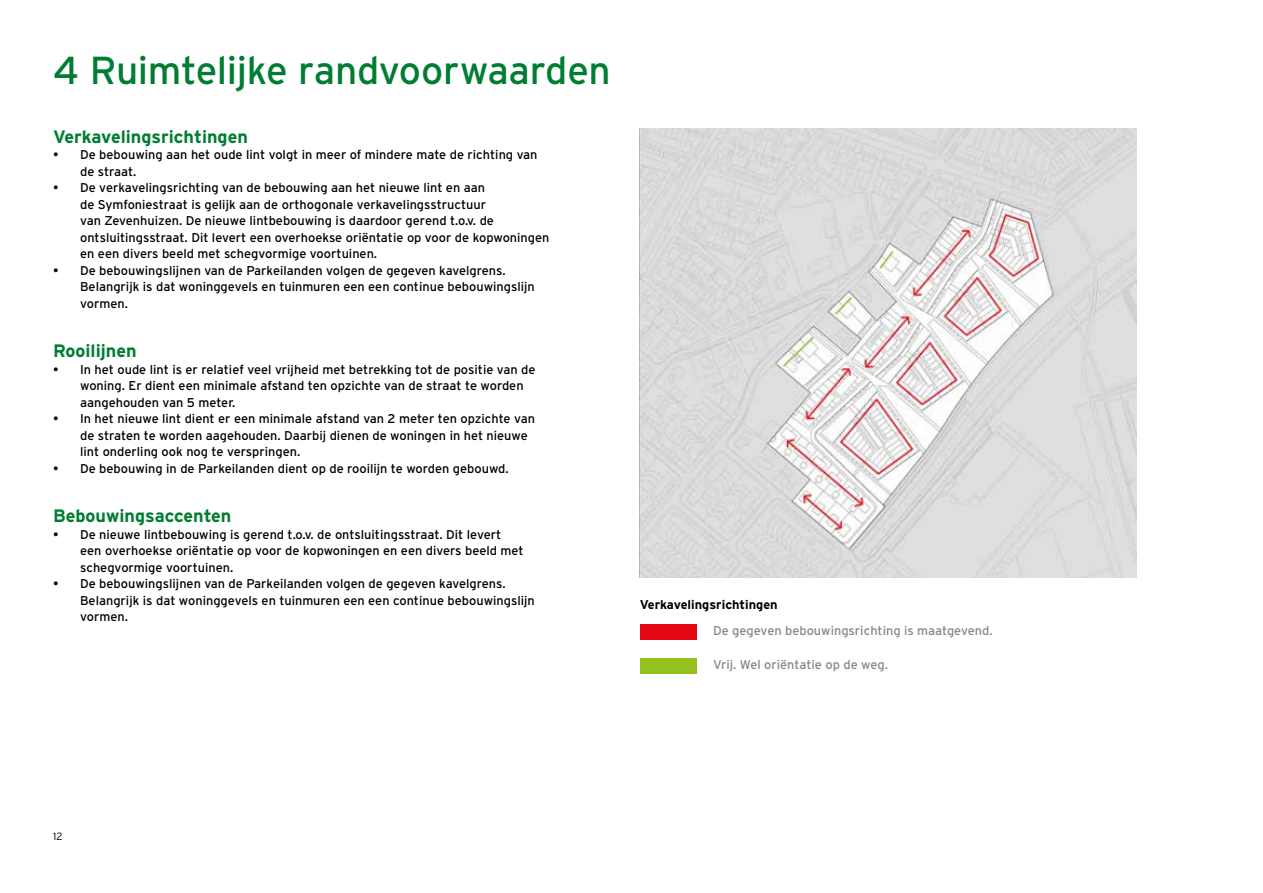
<style>
.page{position:relative;width:1263px;height:893px;background:#fff}
.page>*{position:absolute;margin:0;border:0;box-sizing:border-box;transform-origin:0 0}
.t1{font:39px "Interstate";letter-spacing:-.01em;color:#007d32}
.t2{font:700 18px "Interstate";color:#007d32}
.t3{font:12.75px/16.5px "Interstate";color:#000}
.t4{font:12.75px "Interstate";color:#878787}
.t5{font:700 12.75px "Interstate";color:#000}
.t6{font:300 10.5px "Interstate";color:#000}
</style>
<div class="page">
<img style="left:640px;top:128px;width:496px;height:450px">
<div style="left:640px;top:624px;width:56px;height:16px;background:#e30613"></div>
<div style="left:640px;top:658px;width:56px;height:16px;background:#95c11f"></div>
<h1 class="t1" style="left:53px;top:47px;width:559px">4 Ruimtelijke randvoorwaarden</h1>
<h2 class="t2" style="left:53px;top:125px;width:196px">Verkavelingsrichtingen</h2>
<p class="t3" style="left:80px;top:146px;width:459px;text-indent:-27px">• De bebouwing aan het oude lint volgt in meer of mindere mate de richting van de straat.</p>
<p class="t3" style="left:80px;top:179px;width:471px;text-indent:-27px">• De verkavelingsrichting van de bebouwing aan het nieuwe lint en aan<br>de Symfoniestraat is gelijk aan de orthogonale verkavelingsstructuur<br>van Zevenhuizen. De nieuwe lintbebouwing is daardoor gerend t.o.v. de ontsluitingsstraat. Dit levert een overhoekse oriëntatie op voor de kopwoningen en een divers beeld met schegvormige voortuinen.</p>
<p class="t3" style="left:80px;top:262px;width:456px;text-indent:-27px">• De bebouwingslijnen van de Parkeilanden volgen de gegeven kavelgrens.<br>Belangrijk is dat woninggevels en tuinmuren een een continue bebouwingslijn vormen.</p>
<h2 class="t2" style="left:53px;top:340px;width:85px">Rooilijnen</h2>
<p class="t3" style="left:80px;top:361px;width:457px;text-indent:-27px">• In het oude lint is er relatief veel vrijheid met betrekking tot de positie van de woning. Er dient een minimale afstand ten opzichte van de straat te worden aangehouden van 5 meter.</p>
<p class="t3" style="left:80px;top:410px;width:456px;text-indent:-27px">• In het nieuwe lint dient er een minimale afstand van 2 meter ten opzichte van de straten te worden aagehouden. Daarbij dienen de woningen in het nieuwe lint onderling ook nog te verspringen.</p>
<p class="t3" style="left:53px;top:460px;width:457px">• De bebouwing in de Parkeilanden dient op de rooilijn te worden gebouwd.</p>
<h2 class="t2" style="left:53px;top:505px;width:180px">Bebouwingsaccenten</h2>
<p class="t3" style="left:80px;top:526px;width:445px;text-indent:-27px">• De nieuwe lintbebouwing is gerend t.o.v. de ontsluitingsstraat. Dit levert een overhoekse oriëntatie op voor de kopwoningen en een divers beeld met schegvormige voortuinen.</p>
<p class="t3" style="left:80px;top:575px;width:456px;text-indent:-27px">• De bebouwingslijnen van de Parkeilanden volgen de gegeven kavelgrens.<br>Belangrijk is dat woninggevels en tuinmuren een een continue bebouwingslijn vormen.</p>
<p class="t5" style="left:640px;top:597px;width:139px">Verkavelingsrichtingen</p>
<p class="t4" style="left:713px;top:623px;width:281px">De gegeven bebouwingsrichting is maatgevend.</p>
<p class="t4" style="left:713px;top:657px;width:176px">Vrij. Wel oriëntatie op de weg.</p>
<p class="t6" style="left:53px;top:830px;width:11px">12</p>
</div>
